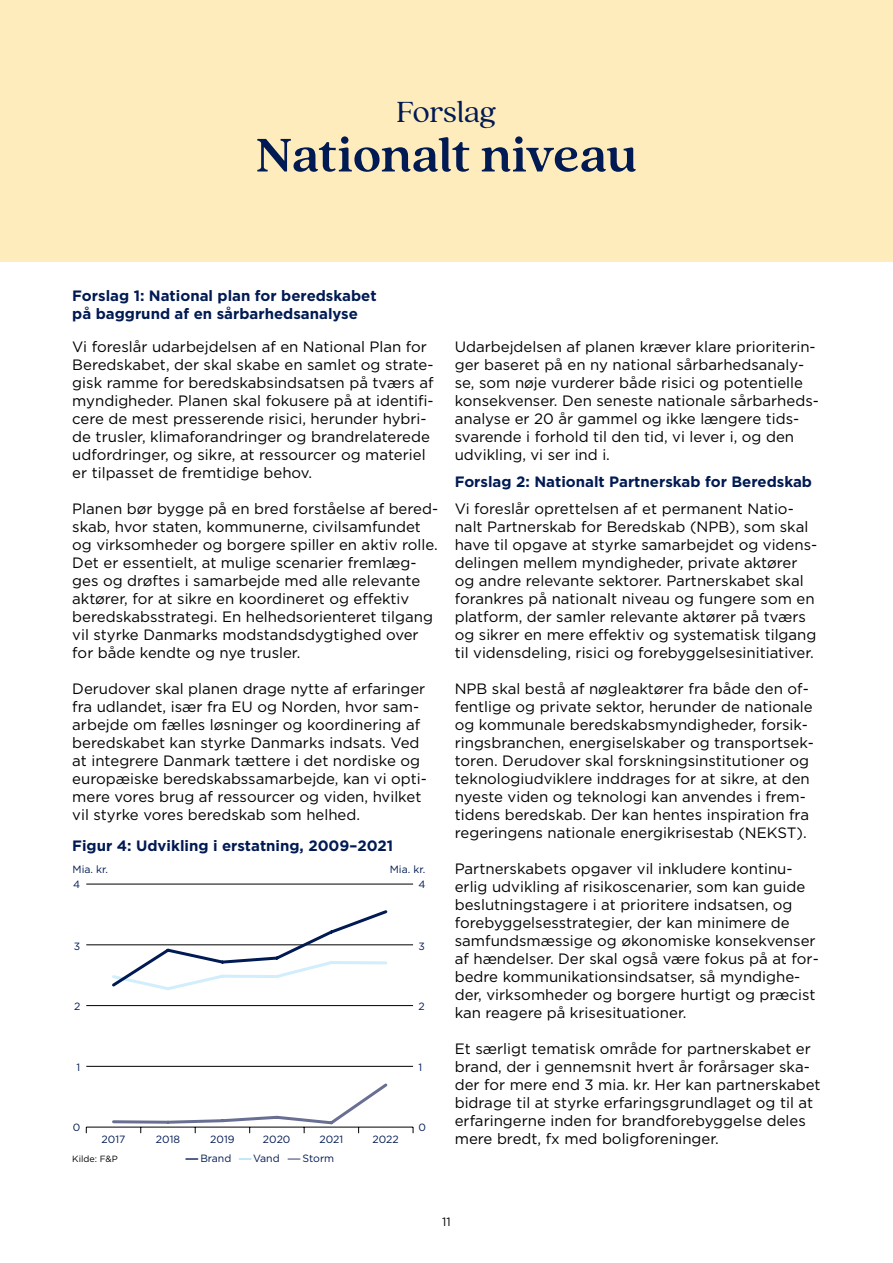
<style>
.page{position:relative;width:893px;height:1263px;background:#fff}
.page>*{position:absolute;margin:0;border:0;box-sizing:border-box;transform-origin:0 0}
.t1{font:700 52.5px "Quincy CFF&P";letter-spacing:-.01em;color:#001a53}
.t2{font:32.4px "Quincy CFF&P";letter-spacing:-.005em;color:#001a53}
.t3{font:15px/18px "Gotham";color:#000}
.t4{font:700 15px/18px "Gotham";color:#001a53}
.t5{font:12px "Gotham";color:#000}
.t6{font:10.5px "Gotham";color:#001a53}
.t7{font:9px "Gotham";color:#000}
</style>
<div class="page">
<div style="left:0;top:0;width:893px;height:262px;background:#ffecbc"></div>
<svg style="left:288px;top:1158px;width:12px;height:2px"></svg>
<svg style="left:186px;top:1158px;width:12px;height:2px"></svg>
<svg style="left:239px;top:1158px;width:12px;height:2px"></svg>
<hr style="left:86px;top:1127px;width:327px;height:1px;background:#000">
<hr style="left:86px;top:1066px;width:327px;height:1px;background:#000">
<hr style="left:86px;top:1005px;width:327px;height:1px;background:#000">
<hr style="left:86px;top:944px;width:327px;height:1px;background:#000">
<hr style="left:86px;top:884px;width:327px;height:1px;background:#000">
<svg style="left:110px;top:1083px;width:280px;height:50px"></svg>
<svg style="left:109px;top:910px;width:281px;height:80px"></svg>
<h2 class="t2" style="left:396px;top:93px;width:101px">Forslag</h2>
<h1 class="t1" style="left:256px;top:124px;width:383px">Nationalt niveau</h1>
<p class="t4" style="left:72px;top:286px;width:306px">Forslag 1: National plan for beredskabet på baggrund af en sårbarhedsanalyse</p>
<p class="t3" style="left:72px;top:337px;width:363px">Vi foreslår udarbejdelsen af en National Plan for Beredskabet, der skal skabe en samlet og strate&shy;gisk ramme for beredskabsindsatsen på tværs af myndigheder. Planen skal fokusere på at identifi&shy;cere de mest presserende risici, herunder hybri&shy;de trusler, klimaforandringer og brandrelaterede udfordringer, og sikre, at ressourcer og materiel er tilpasset de fremtidige behov.</p>
<p class="t3" style="left:72px;top:499px;width:367px">Planen bør bygge på en bred forståelse af bered&shy;skab, hvor staten, kommunerne, civilsamfundet og virksomheder og borgere spiller en aktiv rolle.<br>Det er essentielt, at mulige scenarier fremlæg&shy;ges og drøftes i samarbejde med alle relevante aktører, for at sikre en koordineret og effektiv beredskabsstrategi. En helhedsorienteret tilgang vil styrke Danmarks modstandsdygtighed over for både kendte og nye trusler.</p>
<p class="t3" style="left:72px;top:679px;width:356px">Derudover skal planen drage nytte af erfaringer fra udlandet, især fra EU og Norden, hvor sam&shy;arbejde om fælles løsninger og koordinering af beredskabet kan styrke Danmarks indsats. Ved at integrere Danmark tættere i det nordiske og europæiske beredskabssamarbejde, kan vi opti&shy;mere vores brug af ressourcer og viden, hvilket vil styrke vores beredskab som helhed.</p>
<p class="t4" style="left:72px;top:836px;width:322px">Figur 4: Udvikling i erstatning, 2009–2021</p>
<p class="t6" style="left:73px;top:862px;width:37px">Mia. kr.</p>
<p class="t6" style="left:390px;top:862px;width:37px">Mia. kr.</p>
<p class="t6" style="left:73px;top:878px;width:9px">4</p>
<p class="t6" style="left:418px;top:878px;width:9px">4</p>
<p class="t6" style="left:74px;top:939px;width:8px">3</p>
<p class="t6" style="left:74px;top:1000px;width:8px">2</p>
<p class="t6" style="left:418px;top:939px;width:8px">3</p>
<p class="t6" style="left:418px;top:1000px;width:8px">2</p>
<p class="t6" style="left:77px;top:1060px;width:5px">1</p>
<p class="t6" style="left:418px;top:1060px;width:5px">1</p>
<p class="t6" style="left:73px;top:1120px;width:9px">0</p>
<p class="t6" style="left:102px;top:1132px;width:25px">2017</p>
<p class="t6" style="left:156px;top:1132px;width:26px">2018</p>
<p class="t6" style="left:210px;top:1132px;width:26px">2019</p>
<p class="t6" style="left:263px;top:1132px;width:29px">2020</p>
<p class="t6" style="left:319px;top:1132px;width:25px">2021</p>
<p class="t6" style="left:373px;top:1132px;width:28px">2022</p>
<p class="t7" style="left:72px;top:1153px;width:47px">Kilde: F&amp;P</p>
<p class="t6" style="left:200px;top:1151px;width:33px">Brand</p>
<p class="t6" style="left:253px;top:1151px;width:28px">Vand</p>
<p class="t6" style="left:302px;top:1151px;width:33px">Storm</p>
<p class="t6" style="left:418px;top:1120px;width:9px">0</p>
<p class="t3" style="left:455px;top:337px;width:366px">Udarbejdelsen af planen kræver klare prioriterin&shy;ger baseret på en ny national sårbarhedsanaly&shy;se, som nøje vurderer både risici og potentielle konsekvenser. Den seneste nationale sårbarheds&shy;analyse er 20 år gammel og ikke længere tids&shy;svarende i forhold til den tid, vi lever i, og den udvikling, vi ser ind i.</p>
<p class="t4" style="left:455px;top:472px;width:359px">Forslag 2: Nationalt Partnerskab for Beredskab</p>
<p class="t3" style="left:455px;top:499px;width:364px">Vi foreslår oprettelsen af et permanent Natio&shy;nalt Partnerskab for Beredskab (NPB), som skal have til opgave at styrke samarbejdet og videns&shy;delingen mellem myndigheder, private aktører og andre relevante sektorer. Partnerskabet skal forankres på nationalt niveau og fungere som en platform, der samler relevante aktører på tværs og sikrer en mere effektiv og systematisk tilgang til vidensdeling, risici og forebyggelsesinitiativer.</p>
<p class="t3" style="left:455px;top:679px;width:361px">NPB skal bestå af nøgleaktører fra både den of&shy;fentlige og private sektor, herunder de nationale og kommunale beredskabsmyndigheder, forsik&shy;ringsbranchen, energiselskaber og transportsek&shy;toren. Derudover skal forskningsinstitutioner og teknologiudviklere inddrages for at sikre, at den nyeste viden og teknologi kan anvendes i frem&shy;tidens beredskab. Der kan hentes inspiration fra regeringens nationale energikrisestab (NEKST).</p>
<p class="t3" style="left:455px;top:859px;width:366px">Partnerskabets opgaver vil inkludere kontinu&shy;erlig udvikling af risikoscenarier, som kan guide beslutningstagere i at prioritere indsatsen, og forebyggelsesstrategier, der kan minimere de samfundsmæssige og økonomiske konsekvenser af hændelser. Der skal også være fokus på at for&shy;bedre kommunikationsindsatser, så myndighe&shy;der, virksomheder og borgere hurtigt og præcist kan reagere på krisesituationer.</p>
<p class="t3" style="left:455px;top:1039px;width:367px">Et særligt tematisk område for partnerskabet er brand, der i gennemsnit hvert år forårsager ska&shy;der for mere end 3 mia. kr. Her kan partnerskabet bidrage til at styrke erfaringsgrundlaget og til at erfaringerne inden for brandforebyggelse deles mere bredt, fx med boligforeninger.</p>
<p class="t5" style="left:442px;top:1214px;width:10px">11</p>
</div>
